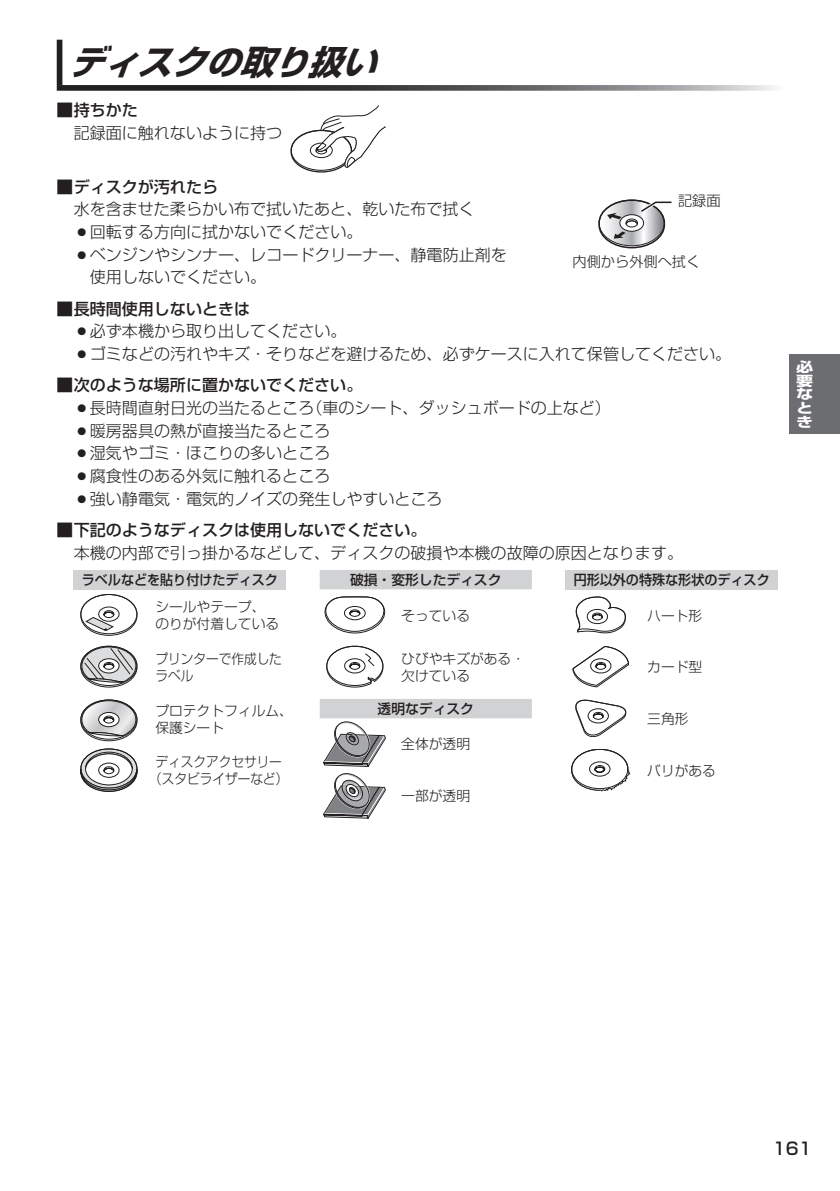
<style>
.page{position:relative;width:840px;height:1191px;background:#fff}
.page>*{position:absolute;margin:0;border:0;box-sizing:border-box;transform-origin:0 0}
.t1{font:italic 700 34px "Shin Go Pro";color:#231f20}
.t2{font:500 17px "Shin Go Pro";color:#231f20}
.t3{font:300 16px/22.6px "Shin Go Pro";color:#231f20}
.t4{font:500 16px/31.2px "Shin Go Pro";color:#231f20}
.t5{font:300 14.2px "Shin Go Pro";color:#231f20}
.t6{font:300 13.8px/17px "Shin Go Pro";color:#231f20}
.t7{font:300 13.8px/17px "Shin Go Pro";color:#231f20;scale:.92 1}
.t8{font:500 13.8px "Shin Go Pro";color:#231f20;scale:.95 1}
.t9{font:500 13.8px "Shin Go Pro";color:#231f20}
.t10{font:700 13.6px/13.6px "Shin Go Pro";color:#fff;text-align:justify;scale:1.25 1}
.s1{font-weight:500}
.s2{font-weight:300}
</style>
<div class="page">
<div style="left:788px;top:354px;width:51px;height:80px;background:#6c6d70"></div>
<div style="left:74px;top:570px;width:212px;height:19px;background:#d1d2d4"></div>
<svg style="left:80px;top:594px;width:57px;height:41px"></svg>
<svg style="left:80px;top:646px;width:57px;height:41px"></svg>
<svg style="left:80px;top:699px;width:57px;height:42px"></svg>
<svg style="left:80px;top:748px;width:58px;height:43px"></svg>
<svg style="left:319px;top:570px;width:212px;height:196px"></svg>
<svg style="left:323px;top:773px;width:62px;height:45px"></svg>
<div style="left:565px;top:570px;width:212px;height:19px;background:#d1d2d4"></div>
<svg style="left:575px;top:596px;width:50px;height:37px"></svg>
<svg style="left:572px;top:646px;width:56px;height:41px"></svg>
<svg style="left:575px;top:700px;width:50px;height:37px"></svg>
<svg style="left:571px;top:749px;width:58px;height:42px"></svg>
<svg style="left:290px;top:105px;width:96px;height:68px"></svg>
<svg style="left:598px;top:199px;width:74px;height:50px"></svg>
<div style="left:57px;top:40px;width:5px;height:45px;background:#231f20"></div>
<svg style="left:57px;top:85px;width:718px;height:6px;background:#616162"></svg>
<h1 class="t1" style="left:69px;top:35px;width:325px">ディスクの取り扱い</h1>
<p class="t4" style="left:57px;top:93px;width:83px">Ⱚ持ちかた</p>
<p class="t3" style="left:74px;top:119px;width:210px">記録面に触れないように持つ</p>
<p class="t4" style="left:57px;top:169px;width:163px">Ⱚディスクが汚れたら</p>
<p class="t3" style="left:74px;top:196px;width:402px">水を含ませた柔らかい布で拭いたあと、乾いた布で拭く</p>
<p class="t3" style="left:74px;top:219px;width:290px">○回転する方向に拭かないでください。</p>
<p class="t3" style="left:90px;top:241px;width:418px;text-indent:-16px">○ベンジンやシンナー、レコードクリーナー、静電防止剤を使用しないでください。</p>
<p class="t4" style="left:57px;top:291px;width:195px">Ⱚ長時間使用しないときは</p>
<p class="t3" style="left:74px;top:318px;width:274px">○必ず本機から取り出してください。</p>
<p class="t3" style="left:57px;top:336px;width:675px;line-height:31.2px;text-indent:17px">○ゴミなどの汚れやキズ・そりなどを避けるため、必ずケースに入れて保管してください。<br><span class="s1">Ⱚ次のような場所に置かないでください。</span></p>
<p class="t3" style="left:74px;top:394px;width:538px">○長時間直射日光の当たるところ（車のシート、ダッシュボードの上など）</p>
<p class="t3" style="left:74px;top:417px;width:258px">○暖房器具の熱が直接当たるところ</p>
<p class="t3" style="left:74px;top:440px;width:258px">○湿気やゴミ・ほこりの多いところ</p>
<p class="t3" style="left:74px;top:462px;width:258px">○腐食性のある外気に触れるところ</p>
<p class="t4" style="left:57px;top:481px;width:387px;text-indent:17px">○<span class="s2">強い静電気・電気的ノイズの発生しやすいところ<br></span>Ⱚ下記のようなディスクは使用しないでください。</p>
<p class="t3" style="left:74px;top:539px;width:610px">本機の内部で引っ掛かるなどして、ディスクの破損や本機の故障の原因となります。</p>
<p class="t8" style="left:82px;top:568px;width:208px">ラベルなどを貼り付けたディスク</p>
<p class="t6" style="left:155px;top:596px;width:125px">シールやテープ、のりが付着している</p>
<p class="t7" style="left:155px;top:648px;width:139px">プリンターで作成したラベル</p>
<p class="t6" style="left:155px;top:700px;width:139px">プロテクトフィルム、保護シート</p>
<p class="t7" style="left:149px;top:752px;width:153px;text-align:center">ディスクアクセサリー（スタビライザーなど）</p>
<p class="t5" style="left:677px;top:189px;width:44px">記録面</p>
<p class="t5" style="left:572px;top:250px;width:129px">内側から外側へ拭く</p>
<p class="t9" style="left:350px;top:568px;width:153px">破損・変形したディスク</p>
<p class="t6" style="left:401px;top:605px;width:70px">そっている</p>
<p class="t6" style="left:401px;top:648px;width:125px">ひびやキズがある・欠けている</p>
<p class="t9" style="left:377px;top:697px;width:98px">透明なディスク</p>
<p class="t6" style="left:401px;top:734px;width:70px">全体が透明</p>
<p class="t6" style="left:401px;top:785px;width:70px">一部が透明</p>
<p class="t8" style="left:573px;top:568px;width:208px">円形以外の特殊な形状のディスク</p>
<p class="t6" style="left:647px;top:605px;width:56px">ハート形</p>
<p class="t6" style="left:647px;top:657px;width:56px">カード型</p>
<p class="t6" style="left:647px;top:708px;width:43px">三角形</p>
<p class="t6" style="left:647px;top:760px;width:70px">バリがある</p>
<p class="t10" style="left:795px;top:359px;width:15px">必要なとき</p>
<p class="t2" style="left:772px;top:1134px;width:40px">161</p>
</div>
